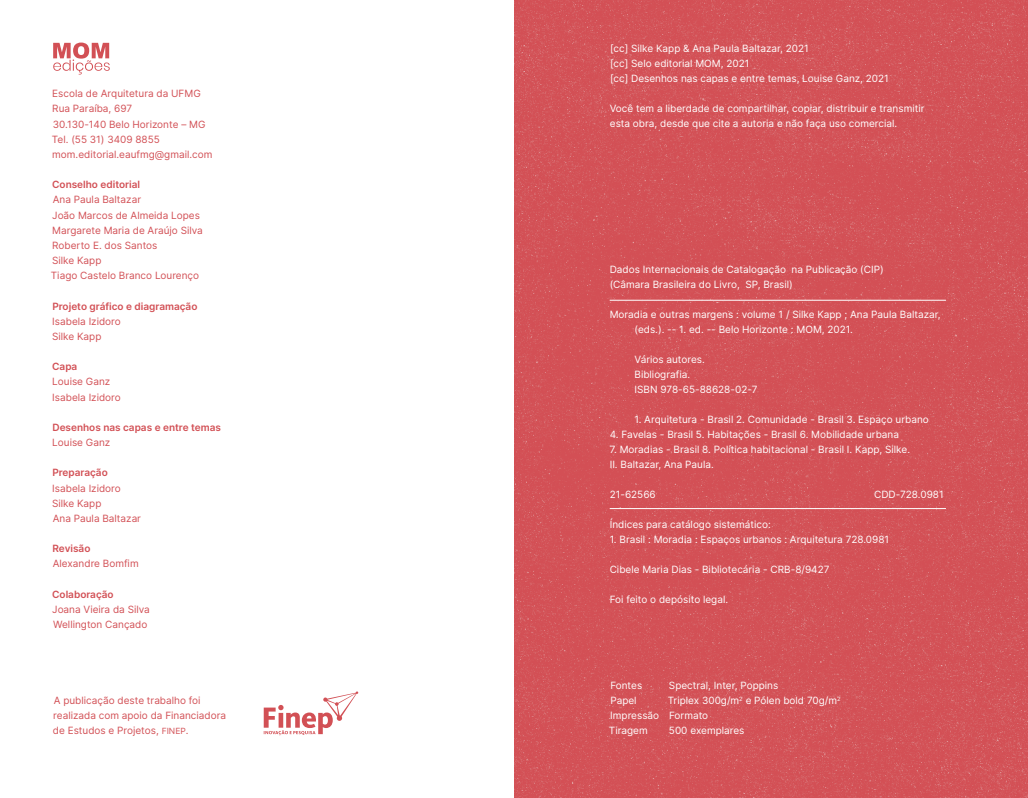
<style>
.page{position:relative;width:1028px;height:798px;background:#fff}
.page>*{position:absolute;margin:0;border:0;box-sizing:border-box;transform-origin:0 0}
.t1{font:10px/15px "Inter";color:#fff}
.t2{font:10px/15.1px "Inter";color:#d25055}
.t3{font:600 10px "Inter";color:#d25055}
.s1{font-family:"Inter Regular SC850";font-size:8.5px}
</style>
<div class="page">
<img style="left:514px;top:0;width:514px;height:797px">
<hr style="left:609px;top:299px;width:337px;height:1px;background:#fff">
<hr style="left:609px;top:508px;width:337px;height:1px;background:#fff">
<svg style="left:53px;top:43px;width:57px;height:31px"></svg>
<svg style="left:264px;top:691px;width:94px;height:44px"></svg>
<p class="t2" style="left:52px;top:86px;width:162px">Escola de Arquitetura da UFMG<br>Rua Paraíba, 697<br>30.130-140 Belo Horizonte – MG<br>Tel. (55 31) 3409 8855 mom.editorial.eaufmg@gmail.com</p>
<p class="t3" style="left:52px;top:177px;width:89px">Conselho editorial</p>
<p class="t2" style="left:51px;top:192px;width:153px">Ana Paula Baltazar<br>João Marcos de Almeida Lopes<br>Margarete Maria de Araújo Silva<br>Roberto E. dos Santos<br>Silke Kapp<br>Tiago Castelo Branco Lourenço</p>
<p class="t3" style="left:52px;top:298px;width:146px">Projeto gráfico e diagramação</p>
<p class="t2" style="left:52px;top:313px;width:70px">Isabela Izidoro<br>Silke Kapp</p>
<p class="t3" style="left:52px;top:359px;width:27px">Capa</p>
<p class="t2" style="left:52px;top:374px;width:70px">Louise Ganz<br>Isabela Izidoro</p>
<p class="t3" style="left:52px;top:420px;width:170px">Desenhos nas capas e entre temas</p>
<p class="t2" style="left:52px;top:434px;width:59px">Louise Ganz</p>
<p class="t3" style="left:52px;top:465px;width:57px">Preparação</p>
<p class="t2" style="left:52px;top:480px;width:90px">Isabela Izidoro<br>Silke Kapp<br>Ana Paula Baltazar</p>
<p class="t3" style="left:52px;top:541px;width:39px">Revisão</p>
<p class="t2" style="left:53px;top:555px;width:87px">Alexandre Bomfim</p>
<p class="t3" style="left:52px;top:586px;width:63px">Colaboração</p>
<p class="t2" style="left:52px;top:601px;width:99px">Joana Vieira da Silva<br>Wellington Cançado</p>
<p class="t2" style="left:53px;top:692px;width:175px">A publicação deste trabalho foi realizada com apoio da Financiadora de Estudos e Projetos, <span class="s1">finep</span>.</p>
<p class="t1" style="left:610px;top:41px;width:280px">[cc] Silke Kapp &amp; Ana Paula Baltazar, 2021<br>[cc] Selo editorial MOM, 2021<br>[cc] Desenhos nas capas e entre temas, Louise Ganz, 2021</p>
<p class="t1" style="left:609px;top:101px;width:316px">Você tem a liberdade de compartilhar, copiar, distribuir e transmitir esta obra, desde que cite a autoria e não faça uso comercial.</p>
<p class="t1" style="left:609px;top:261px;width:276px">Dados Internacionais de Catalogação na Publicação (CIP) (Câmara Brasileira do Livro, SP, Brasil)</p>
<p class="t1" style="left:634px;top:306px;width:308px;text-indent:-25px">Moradia e outras margens : volume 1 / Silke Kapp ; Ana Paula Baltazar, (eds.). -- 1. ed. -- Belo Horizonte : MOM, 2021.</p>
<p class="t1" style="left:634px;top:351px;width:124px">Vários autores.<br>Bibliografia.<br>ISBN 978-65-88628-02-7</p>
<p class="t1" style="left:634px;top:411px;width:296px">1. Arquitetura - Brasil 2. Comunidade - Brasil 3. Espaço urbano</p>
<p class="t1" style="left:609px;top:426px;width:291px">4. Favelas - Brasil 5. Habitações - Brasil 6. Mobilidade urbana</p>
<p class="t1" style="left:609px;top:441px;width:302px">7. Moradias - Brasil 8. Política habitacional - Brasil I. Kapp, Silke.<br>II. Baltazar, Ana Paula.</p>
<p class="t1" style="left:609px;top:486px;width:48px">21-62566</p>
<p class="t1" style="left:874px;top:486px;width:71px">CDD-728.0981</p>
<p class="t1" style="left:609px;top:516px;width:163px">Índices para catálogo sistemático:</p>
<p class="t1" style="left:609px;top:531px;width:281px">1. Brasil : Moradia : Espaços urbanos : Arquitetura 728.0981</p>
<p class="t1" style="left:609px;top:561px;width:221px">Cibele Maria Dias - Bibliotecária - CRB-8/9427</p>
<p class="t1" style="left:609px;top:591px;width:120px">Foi feito o depósito legal.</p>
<p class="t1" style="left:609px;top:677px;width:52px">Fontes<br>Papel<br>Impressão<br>Tiragem</p>
<p class="t1" style="left:667px;top:677px;width:174px">Spectral, Inter, Poppins<br>Triplex 300g/m<sup>2</sup> e Pólen bold 70g/m<sup>2<br></sup>Formato<br>500 exemplares</p>
</div>
